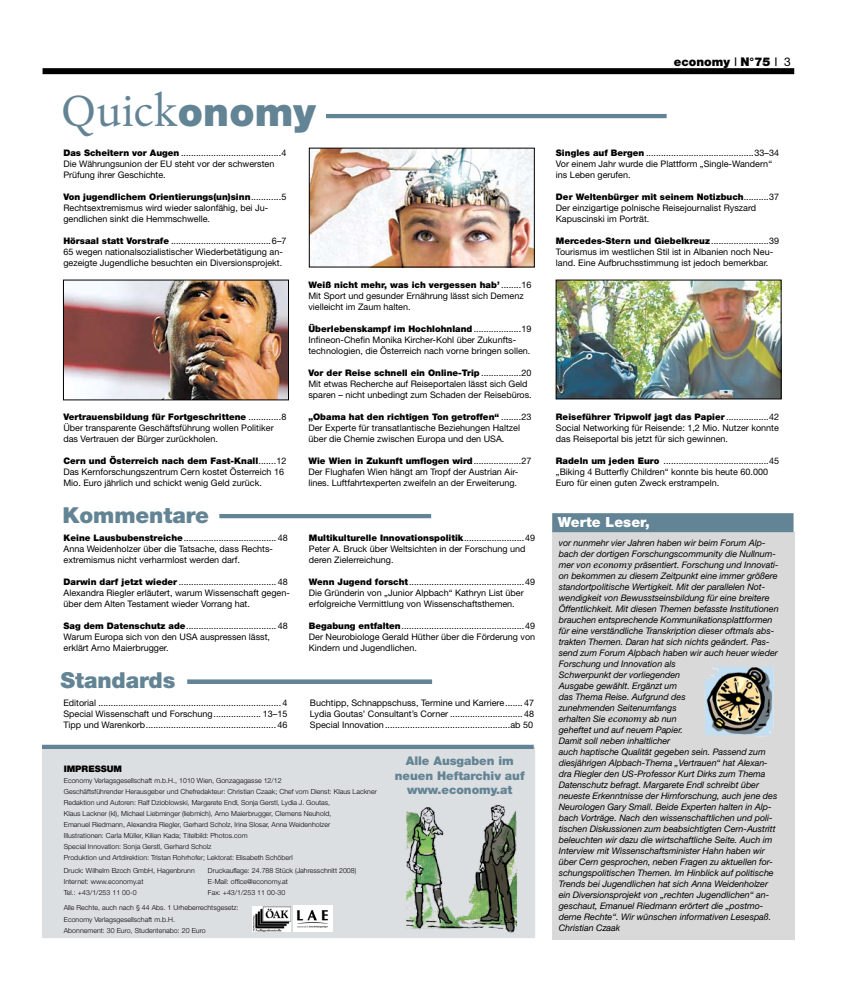
<style>
.page{position:relative;width:851px;height:993px;background:#fff}
.page>*{position:absolute;margin:0;border:0;box-sizing:border-box;transform-origin:0 0}
.t1{font:46px "DTL Albertina T";letter-spacing:.005em;color:#638494}
.t2{font:900 22px "Helvetica Neue LT";letter-spacing:-.005em;color:#638494}
.t3{font:900 14px "Helvetica Neue LT";letter-spacing:.005em;color:#fff}
.t4{font:900 12px/14.4px "Helvetica Neue LT";letter-spacing:-.005em;color:#638494;text-align:center}
.t5{font:900 12px "Helvetica Neue LT";color:#000}
.t6{font:9px/11px "Helvetica Neue LT";color:#000}
.t7{font:italic 9px/11px "Helvetica Neue LT";letter-spacing:-.005em;color:#000}
.t8{font:900 9px "Helvetica Neue LT";color:#000}
.t9{font:300 7px/11px "Helvetica Neue LT";letter-spacing:.005em;color:#000}
.s1{font-family:"Helvetica Neue LT";font-weight:900;font-size:40px}
.s2{font-weight:900}
.s3{font-weight:400}
.s4{font-family:"Olympian LT"}
</style>
<div class="page">
<div style="left:42px;top:747px;width:492px;height:190px;background:#dcdfe2"></div>
<img style="left:252px;top:906px;width:39px;height:25px">
<img style="left:293px;top:905px;width:39px;height:26px">
<div style="left:43px;top:68px;width:751px;height:6px;background:#000"></div>
<div style="left:219px;top:514px;width:212px;height:4px;border:1px solid #638494"></div>
<div style="left:42px;top:744px;width:491px;height:4px;border:1px solid #638494"></div>
<img style="left:65px;top:282px;width:221px;height:116px">
<div style="left:63px;top:280px;width:225px;height:120px;border:1px solid #000"></div>
<div style="left:326px;top:114px;width:340px;height:4px;border:1px solid #638494"></div>
<div style="left:552px;top:531px;width:242px;height:407px;background:#d8d9d8"></div>
<div style="left:552px;top:513px;width:241px;height:19px;background:#638494"></div>
<img style="left:704px;top:667px;width:69px;height:68px">
<img style="left:311px;top:150px;width:221px;height:115px">
<img style="left:558px;top:282px;width:221px;height:115px">
<div style="left:556px;top:280px;width:225px;height:119px;border:1px solid #000"></div>
<div style="left:187px;top:679px;width:245px;height:4px;border:1px solid #638494"></div>
<img style="left:393px;top:804px;width:136px;height:134px">
<h1 class="t1" style="left:61px;top:83px;width:256px">Quick<span class="s1">onomy</span></h1>
<p class="t6" style="left:63px;top:147px;width:225px"><span class="s2">Das Scheitern vor Augen</span>.........................................4<br>Die Währungsunion der EU steht vor der schwersten<br>Prüfung ihrer Geschichte.</p>
<p class="t6" style="left:63px;top:191px;width:225px"><span class="s2">Von jugendlichem Orientierungs(un)sinn</span>.............5<br>Rechtsextremismus wird wieder salonfähig, bei Ju&shy;gendlichen sinkt die Hemmschwelle.</p>
<p class="t6" style="left:63px;top:235px;width:225px"><span class="s2">Hörsaal statt Vorstrafe</span>.........................................6–7<br>65 wegen nationalsozialistischer Wiederbetätigung an&shy;gezeigte Jugendliche besuchten ein Diversionsprojekt.</p>
<p class="t6" style="left:63px;top:411px;width:225px"><span class="s2">Vertrauensbildung für Fortgeschrittene</span>..............8<br>Über transparente Geschäftsführung wollen Politiker das Vertrauen der Bürger zurückholen.</p>
<p class="t6" style="left:63px;top:455px;width:225px"><span class="s2">Cern und Österreich nach dem Fast-Knall</span>........12<br>Das Kernforschungszentrum Cern kostet Österreich 16<br>Mio. Euro jährlich und schickt wenig Geld zurück.</p>
<h2 class="t2" style="left:62px;top:501px;width:148px">Kommentare</h2>
<p class="t6" style="left:63px;top:532px;width:226px"><span class="s2">Keine Lausbubenstreiche</span>...................................... 48<br>Anna Weidenholzer über die Tatsache, dass Rechts&shy;extremismus nicht verharmlost werden darf.</p>
<p class="t6" style="left:63px;top:576px;width:228px"><span class="s2">Darwin darf jetzt wieder</span>........................................ 48<br>Alexandra Riegler erläutert, warum Wissenschaft gegen&shy;über dem Alten Testament wieder Vorrang hat.</p>
<p class="t6" style="left:63px;top:620px;width:226px"><span class="s2">Sag dem Datenschutz ade</span>..................................... 48<br>Warum Europa sich von den USA auspressen lässt, erklärt Arno Maierbrugger.</p>
<p class="t6" style="left:308px;top:279px;width:225px"><span class="s2">Weiß nicht mehr, was ich vergessen hab’</span>.........16<br>Mit Sport und gesunder Ernährung lässt sich Demenz vielleicht im Zaum halten.</p>
<p class="t6" style="left:308px;top:323px;width:225px"><span class="s2">Überlebenskampf im Hochlohnland</span>....................19<br>Infineon-Chefin Monika Kircher-Kohl über Zukunfts&shy;technologien, die Österreich nach vorne bringen sollen.</p>
<p class="t6" style="left:308px;top:367px;width:225px"><span class="s2">Vor der Reise schnell ein Online-Trip</span>.................20<br>Mit etwas Recherche auf Reiseportalen lässt sich Geld sparen – nicht unbedingt zum Schaden der Reisebüros.</p>
<p class="t6" style="left:308px;top:411px;width:225px"><span class="s2">„Obama hat den richtigen Ton getroffen“</span>.........23<br>Der Experte für transatlantische Beziehungen Haltzel über die Chemie zwischen Europa und den USA.</p>
<p class="t6" style="left:308px;top:455px;width:225px"><span class="s2">Wie Wien in Zukunft umflogen wird</span>....................27<br>Der Flughafen Wien hängt am Tropf der Austrian Air&shy;lines. Luftfahrtexperten zweifeln an der Erweiterung.</p>
<p class="t6" style="left:309px;top:532px;width:228px"><span class="s2">Multikulturelle Innovationspolitik</span>.........................49<br>Peter A. Bruck über Weltsichten in der Forschung und deren Zielerreichung.</p>
<p class="t6" style="left:309px;top:576px;width:228px"><span class="s2">Wenn Jugend forscht</span>...............................................49<br>Die Gründerin von „Junior Alpbach“ Kathryn List über erfolgreiche Vermittlung von Wissenschaftsthemen.</p>
<p class="t6" style="left:309px;top:620px;width:228px;text-align:justify"><span class="s2">Begabung entfalten</span>..................................................49<br>Der Neurobiologe Gerald Hüther über die Förderung von Kindern und Jugendlichen.</p>
<h2 class="t2" style="left:60px;top:666px;width:116px">Standards</h2>
<p class="t6" style="left:63px;top:697px;width:226px;text-align:justify">Editorial.......................................................................... 4<br>Special Wissenschaft und Forschung.................... 13–15<br>Tipp und Warenkorb..................................................... 46</p>
<p class="t8" style="left:64px;top:763px;width:60px">IMPRESSUM</p>
<p class="t9" style="left:64px;top:775px;width:314px">Economy Verlagsgesellschaft m.b.H., 1010 Wien, Gonzagagasse 12/12<br>Geschäftsführender Herausgeber und Chefredakteur: Christian Czaak; Chef vom Dienst: Klaus Lackner Redaktion und Autoren: Ralf Dzioblowski, Margarete Endl, Sonja Gerstl, Lydia J. Goutas,<br>Klaus Lackner (kl), Michael Liebminger (liebmich), Arno Maierbrugger, Clemens Neuhold,<br>Emanuel Riedmann, Alexandra Riegler, Gerhard Scholz, Irina Slosar, Anna Weidenholzer<br>Illustrationen: Carla Müller, Kilian Kada; Titelbild: Photos.com<br>Special Innovation: Sonja Gerstl, Gerhard Scholz<br>Produktion und Artdirektion: Tristan Rohrhofer; Lektorat: Elisabeth Schöberl</p>
<p class="t9" style="left:64px;top:865px;width:132px">Druck: Wilhelm Bzoch GmbH, Hagenbrunn</p>
<p class="t9" style="left:208px;top:865px;width:150px">Druckauflage: 24.788 Stück (Jahresschnitt 2008)</p>
<p class="t9" style="left:64px;top:876px;width:81px">Internet: www.economy.at</p>
<p class="t9" style="left:208px;top:876px;width:82px">E-Mail: office@economy.at</p>
<p class="t9" style="left:64px;top:887px;width:74px">Tel.: +43/1/253 11 00-0</p>
<p class="t6" style="left:310px;top:697px;width:226px;text-align:justify">Buchtipp, Schnappschuss, Termine und Karriere........ 47<br>Lydia Goutas’ Consultant’s Corner.............................. 48<br>Special Innovation...................................................ab 50</p>
<h3 class="t4" style="left:395px;top:753px;width:131px">Alle Ausgaben im neuen Heftarchiv auf www.economy.at</h3>
<p class="t9" style="left:64px;top:885px;width:223px;line-height:15px;text-indent:144px">Fax: +43/1/253 11 00-30<br>Alle Rechte, auch nach § 44 Abs. 1 Urheberrechtsgesetz:</p>
<p class="t9" style="left:64px;top:913px;width:143px">Economy Verlagsgesellschaft m.b.H.<br>Abonnement: 30 Euro, Studentenabo: 20 Euro</p>
<h3 class="t5" style="left:673px;top:55px;width:108px">economy <span class="s3">I</span> N°75 <span class="s3">I 3</span></h3>
<p class="t6" style="left:556px;top:147px;width:225px"><span class="s2">Singles auf Bergen</span>............................................33–34<br>Vor einem Jahr wurde die Plattform „Single-Wandern“ ins Leben gerufen.</p>
<p class="t6" style="left:556px;top:191px;width:225px"><span class="s2">Der Weltenbürger mit seinem Notizbuch</span>..........37<br>Der einzigartige polnische Reisejournalist Ryszard<br>Kapuscinski im Porträt.</p>
<p class="t6" style="left:556px;top:235px;width:225px"><span class="s2">Mercedes-Stern und Giebelkreuz</span>........................39<br>Tourismus im westlichen Stil ist in Albanien noch Neu&shy;land. Eine Aufbruchsstimmung ist jedoch bemerkbar.</p>
<p class="t6" style="left:556px;top:411px;width:225px;text-align:justify"><span class="s2">Reiseführer Tripwolf jagt das Papier</span>..................42<br>Social Networking für Reisende: 1,2 Mio. Nutzer konnte das Reiseportal bis jetzt für sich gewinnen.</p>
<p class="t6" style="left:556px;top:455px;width:225px"><span class="s2">Radeln um jeden Euro</span> ...........................................45 „Biking 4 Butterfly Children“ konnte bis heute 60.000<br>Euro für einen guten Zweck erstrampeln.</p>
<h3 class="t3" style="left:557px;top:513px;width:94px">Werte Leser,</h3>
<p class="t7" style="left:558px;top:537px;width:221px">vor nunmehr vier Jahren haben wir beim Forum Alp&shy;bach der dortigen Forschungscommunity die Nullnum&shy;mer von <span class="s4">economy</span> präsentiert. Forschung und Innovati&shy;on bekommen zu diesem Zeitpunkt eine immer größere standortpolitische Wertigkeit. Mit der paralle-len Not&shy;wendigkeit von Bewusstseinsbildung für eine breitere Öffentlichkeit. Mit diesen Themen befasste Institutionen brauchen entsprechende Kommunika- tionsplattformen für eine verständliche Transkription dieser oftmals abs&shy;trakten Themen. Daran hat sich nichts geändert. Pas&shy;send zum Forum Alpbach haben wir auch heuer wieder Forschung und Innovation als<br>Schwerpunkt der vorliegenden<br>Ausgabe gewählt. Ergänzt um<br>das Thema Reise. Aufgrund des<br>zunehmenden Seitenumfangs<br>erhalten Sie <span class="s4">economy</span> ab nun<br>geheftet und auf neuem Papier.<br>Damit soll neben inhaltlicher<br>auch haptische Qualität gegeben sein. Passend zum diesjährigen Alpbach-Thema „Vertrauen“ hat Alexan&shy;dra Riegler den US-Professor Kurt Dirks zum Thema Datenschutz befragt. Margarete Endl schreibt über neueste Erkenntnisse der Hirnforschung, auch jene des Neurologen Gary Small. Beide Experten halten in Alp&shy;bach Vorträge. Nach den wissenschaftlichen und poli&shy;tischen Diskussionen zum beabsichtigten Cern-Austritt beleuchten wir dazu die wirtschaftliche Seite. Auch im Interview mit Wissenschaftsminister Hahn haben wir über Cern gesprochen, neben Fragen zu aktuellen for&shy;schungspolitischen Themen. Im Hinblick auf politische Trends bei Jugendlichen hat sich Anna Weidenholzer ein Diversionsprojekt von „rechten Jugendlichen“ an&shy;geschaut, Emanuel Riedmann erörtert die „postmo&shy;derne Rechte“. Wir wünschen informativen Lesespaß.<br>Christian Czaak</p>
</div>
